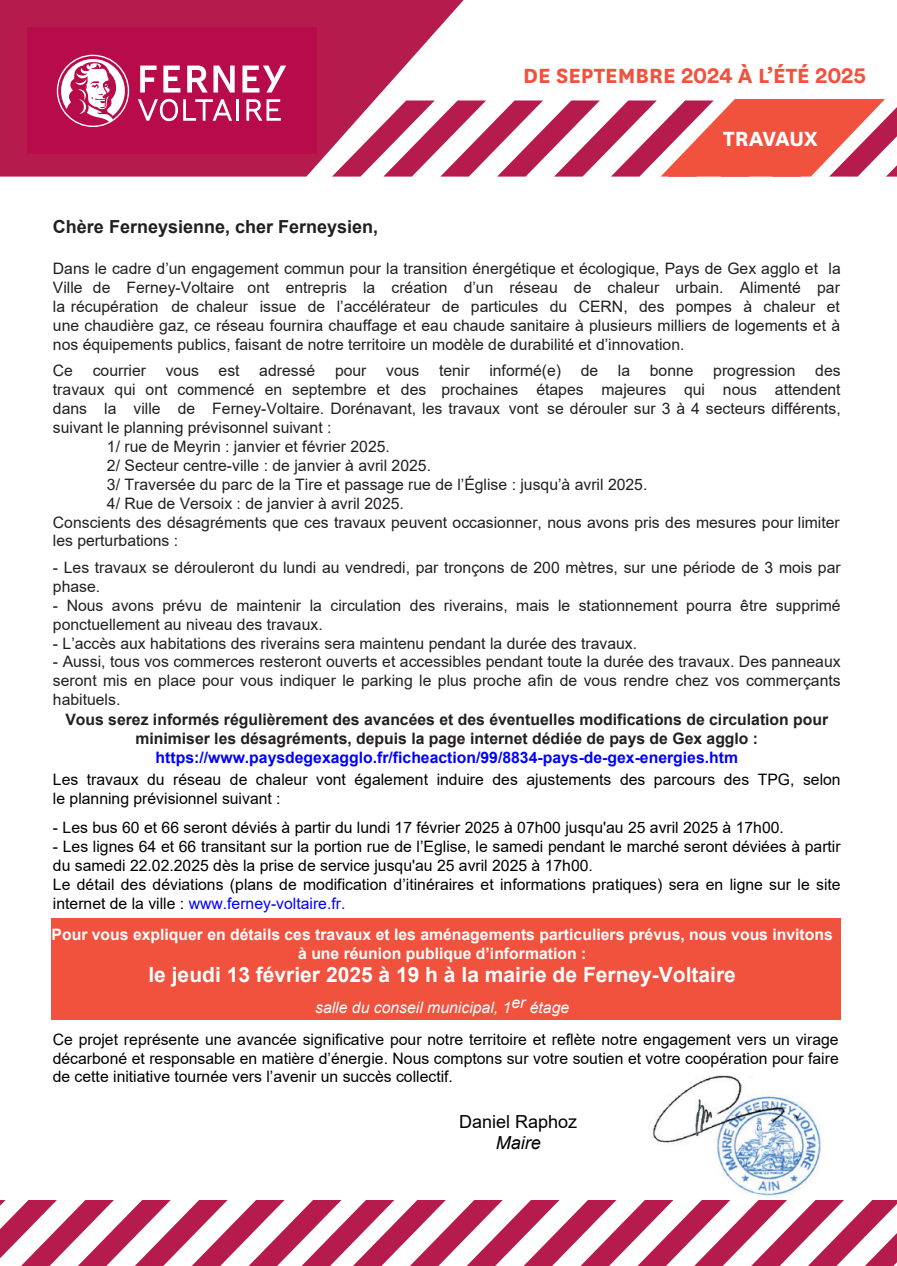
<style>
.page{position:relative;width:897px;height:1266px;background:#fff}
.page>*{position:absolute;margin:0;border:0;box-sizing:border-box;transform-origin:0 0}
.t1{font:700 24px "National";color:#f0523e}
.t2{font:700 24px "National";letter-spacing:-.01em;color:#fff}
.t3{font:700 21px "Arial";color:#fff}
.t4{font:700 18px "Arial";color:#231f20}
.t5{font:18px "Arial";color:#000}
.t6{font:italic 18px "Arial";color:#000}
.t7{font:15.75px/18.9px "Arial";color:#231f20;text-align:justify}
.t8{font:15.75px/18.9px "Arial";color:#000}
.t9{font:700 15.75px/18.9px "Arial";color:#231f20;text-align:center}
.t10{font:700 15.75px/18.9px "Arial";color:#fff;text-align:center}
.t11{font:700 15.75px "Arial";color:#00f}
.t12{font:italic 15.75px "Arial";color:#fff}
.s1{font-family:"Circular Std Bold";font-weight:400;font-size:22.5px}
.s2{font-style:inherit}
.s3{color:#00f}
</style>
<div class="page">
<div style="left:51px;top:918px;width:789px;height:101px;background:#f0523e"></div>
<div style="left:0;top:0;width:332px;height:177px;background:#b61b4e"></div>
<div style="left:28px;top:27px;width:289px;height:127px;background:#b80b4a"></div>
<svg style="left:58px;top:56px;width:70px;height:70px"></svg>
<svg style="left:140px;top:66px;width:16px;height:26px"></svg>
<svg style="left:163px;top:66px;width:17px;height:26px"></svg>
<svg style="left:242px;top:66px;width:44px;height:26px"></svg>
<svg style="left:187px;top:66px;width:48px;height:26px"></svg>
<hr style="left:236px;top:99px;width:3px;height:22px;background:#fff">
<svg style="left:246px;top:99px;width:35px;height:22px"></svg>
<svg style="left:138px;top:99px;width:94px;height:22px"></svg>
<svg style="left:332px;top:0;width:565px;height:177px"></svg>
<svg style="left:0;top:1200px;width:897px;height:66px"></svg>
<img style="left:651px;top:1075px;width:171px;height:122px">
<h1 class="t1" style="left:523px;top:59px;width:344px">DE SEPTEMBRE <span class="s1">2024</span> À L’ÉTÉ <span class="s1">2025</span></h1>
<h1 class="t2" style="left:723px;top:121px;width:96px">TRAVAUX</h1>
<p class="t4" style="left:53px;top:214px;width:327px">Chère Ferneysienne, cher Ferneysien,</p>
<p class="t7" style="left:53px;top:259px;width:789px">Dans le cadre d’un engagement commun pour la transition énergétique et écologique, Pays de Gex agglo et la Ville de Ferney-Voltaire <span class="s2">o</span>nt entrepris la création d’un réseau de chaleur urbain. Alimenté par la récupération de chaleur issue de l’accélérateur de particules du CERN, des pompes à chaleur et une chaudière gaz, ce réseau fournira chauffage et eau chaude sanitaire à plusieurs milliers de logements et à nos équipements publics, faisant de notre territoire un modèle de durabilité et d’innovation.</p>
<p class="t7" style="left:53px;top:361px;width:789px">Ce courrier vous est adressé pour vous tenir informé(e) de la bonne progression des</p>
<p class="t7" style="left:53px;top:380px;width:789px">travaux qui ont commencé en septembre et des prochaines étapes majeures qui nous attendent</p>
<p class="t7" style="left:53px;top:399px;width:789px">dans la ville de Ferney-Voltaire. Dorénavant, les travaux vont se dérouler sur 3 à 4 secteurs différents,</p>
<p class="t7" style="left:53px;top:418px;width:280px">suivant le planning prévisonnel suivant :</p>
<p class="t7" style="left:107px;top:437px;width:284px">1/ rue de Meyrin : janvier et février 2025.</p>
<p class="t7" style="left:107px;top:456px;width:325px">2/ Secteur centre-ville : de janvier à avril 2025.</p>
<p class="t7" style="left:107px;top:475px;width:542px">3/ Traversée du parc de la Tire et passage rue de l’Église : jusqu’à avril 2025.</p>
<p class="t7" style="left:107px;top:493px;width:298px">4/ Rue de Versoix : de janvier à avril 2025.</p>
<p class="t7" style="left:53px;top:512px;width:788px">Conscients des désagréments que ces travaux peuvent occasionner, nous avons pris des mesures pour limiter</p>
<p class="t7" style="left:53px;top:531px;width:127px">les perturbations :</p>
<p class="t7" style="left:53px;top:558px;width:789px">- Les travaux se dérouleront du lundi au vendredi, par tronçons de 200 mètres, sur une période de 3 mois par phase.</p>
<p class="t7" style="left:53px;top:595px;width:789px">- Nous avons prévu de maintenir la circulation des riverains, mais le stationnement pourra être supprimé ponctuellement au niveau des travaux.</p>
<p class="t7" style="left:53px;top:633px;width:585px">- L’accès aux habitations des riverains sera maintenu pendant la durée des travaux.</p>
<p class="t7" style="left:53px;top:652px;width:789px">- Aussi, tous vos commerces resteront ouverts et accessibles pendant toute la durée des travaux. Des panneaux seront mis en place pour vous indiquer le parking le plus proche afin de vous rendre chez vos commerçants habituels.</p>
<p class="t9" style="left:65px;top:710px;width:764px">Vous serez informés régulièrement des avancées et des éventuelles modifications de circulation pour minimiser les désagréments, depuis la page internet dédiée de pays de Gex agglo :</p>
<p class="t11" style="left:156px;top:746px;width:584px">https://www.paysdegexagglo.fr/ficheaction/99/8834-pays-de-gex-energies.htm</p>
<p class="t8" style="left:53px;top:769px;width:789px">Les travaux du réseau de chaleur vont également induire des ajustements des parcours des TPG, selon le planning prévisionnel suivant :</p>
<p class="t8" style="left:53px;top:818px;width:732px">- Les bus 60 et 66 seront déviés à partir du lundi 17 février 2025 à 07h00 jusqu'au 25 avril 2025 à 17h00.</p>
<p class="t8" style="left:53px;top:837px;width:789px">- Les lignes 64 et 66 transitant sur la portion rue de l’Eglise, le samedi pendant le marché seront déviées à partir du samedi 22.02.2025 dès la prise de service jusqu'au 25 avril 2025 à 17h00.<br>Le détail des déviations (plans de modification d’itinéraires et informations pratiques) sera en ligne sur le site internet de la ville : <span class="s3">www.ferney-voltaire.fr.</span></p>
<p class="t10" style="left:52px;top:925px;width:782px">Pour vous expliquer en détails ces travaux et les aménagements particuliers prévus, nous vous invitons à une réunion publique d’information :</p>
<h2 class="t3" style="left:148px;top:960px;width:589px">le jeudi 13 février 2025 à 19 h à la mairie de Ferney-Voltaire</h2>
<p class="t12" style="left:315px;top:997px;width:255px">salle du conseil municipal, 1er étage</p>
<p class="t8" style="left:53px;top:1029px;width:787px;text-align:justify">Ce projet représente une avancée significative pour notre territoire et reflète notre engagement vers un virage décarboné et responsable en matière d’énergie. Nous comptons sur votre soutien et votre coopération pour faire de cette initiative tournée vers l’avenir un succès collectif.</p>
<p class="t5" style="left:459px;top:1109px;width:120px">Daniel Raphoz</p>
<p class="t6" style="left:495px;top:1131px;width:46px">Maire</p>
</div>
